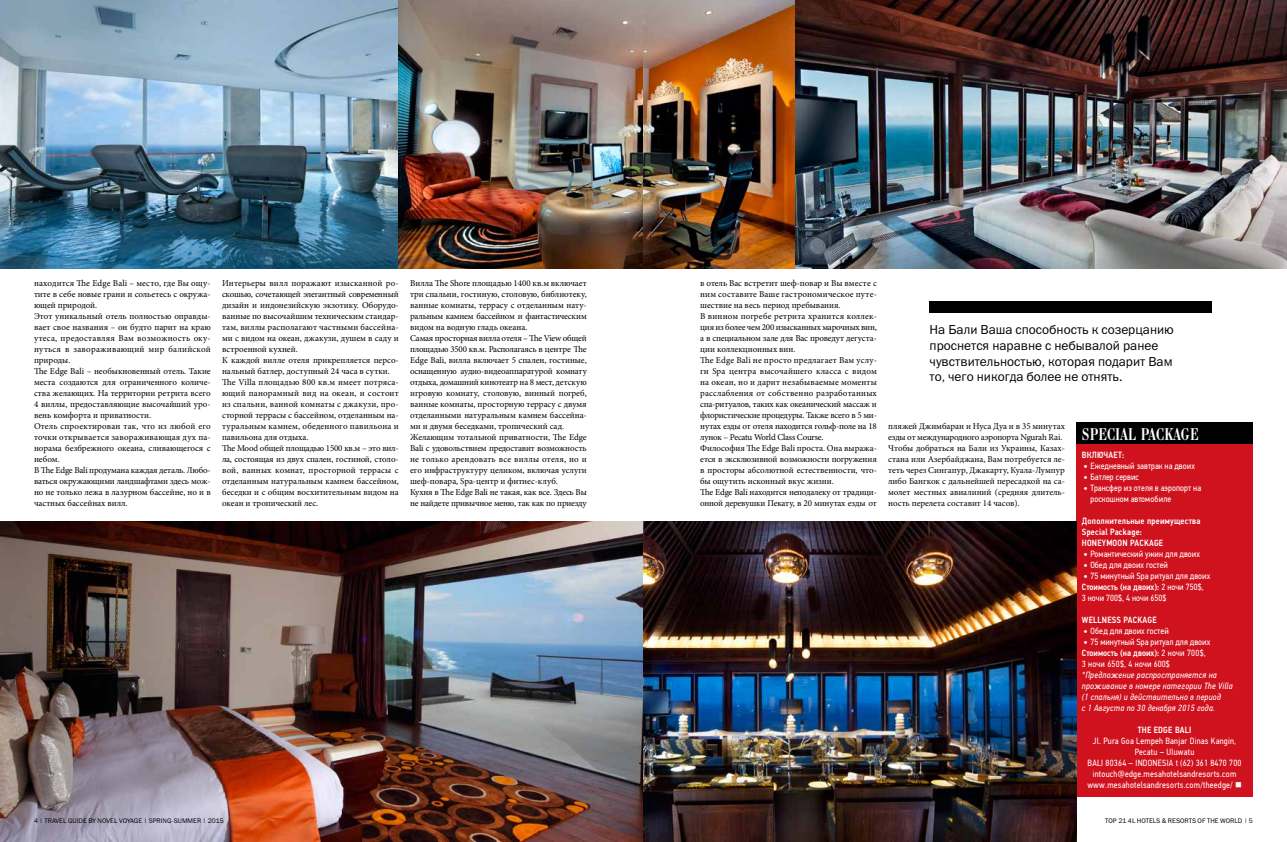
<style>
.page{position:relative;width:1287px;height:842px;background:#fff}
.page>*{position:absolute;margin:0;border:0;box-sizing:border-box;transform-origin:0 0}
.t1{font:18px "Bodoni Cond C";letter-spacing:.02em;color:#fff}
.t2{font:13px/15.6px "Franklin Gothic Book C";color:#000}
.t3{font:9px/11px "Minion Pro";letter-spacing:-.005em;color:#000}
.t4{font:9px/11px "PF Din Text Cond Pro";letter-spacing:.005em;color:#fff}
.t5{font:9px/11px "PF Din Text Cond Pro";letter-spacing:.025em;color:#fff;text-align:center}
.t6{font:italic 9px/11px "PF Din Text Cond Pro";letter-spacing:.025em;color:#fff}
.t7{font:500 9px/11px "PF Din Text Cond Pro";letter-spacing:.025em;color:#fff}
.t8{font:6.7px "Franklin Gothic Book C";color:#000}
.s1{font-weight:700}
.s2{font-weight:500}
</style>
<div class="page">
<img style="left:0;top:522px;width:1076px;height:320px">
<div style="left:930px;top:302px;width:282px;height:11px;background:#000"></div>
<div style="left:1076px;top:423px;width:177px;height:22px;background:#000"></div>
<div style="left:1076px;top:445px;width:177px;height:352px;background:#d0111e"></div>
<img style="left:0;top:0;width:1287px;height:269px">
<p class="t3" style="left:34px;top:278px;width:178px">находится The Edge Bali – место, где Вы ощу&shy;тите в себе новые грани и сольетесь с окружа&shy;ющей природой.<br>Этот уникальный отель полностью оправды&shy;вает свое названия – он будто парит на краю утеса, предоставляя Вам возможность оку&shy;нуться в завораживающий мир балийской природы.<br>The Edge Bali – необыкновенный отель. Такие места создаются для ограниченного количе&shy;ства желающих. На территории ретрита всего 4 виллы, предоставляющие высочайший уро&shy;вень комфорта и приватности.<br>Отель спроектирован так, что из любой его точки открывается завораживающая дух па&shy;норама безбрежного океана, сливающегося с небом.<br>В The Edge Bali продумана каждая деталь. Любо&shy;ваться окружающими ландшафтами здесь мож&shy;но не только лежа в лазурном бассейне, но и в частных бассейнах вилл.</p>
<p class="t3" style="left:222px;top:278px;width:178px">Интерьеры вилл поражают изысканной ро&shy;скошью, сочетающей элегантный современный дизайн и индонезийскую экзотику. Оборудо&shy;ванные по высочайшим техническим стандар&shy;там, виллы располагают частными бассейна&shy;ми с видом на океан, джакузи, душем в саду и встроенной кухней.<br>К каждой вилле отеля прикрепляется персо&shy;нальный батлер, доступный 24 часа в сутки.<br>The Villa площадью 800 кв.м имеет потряса&shy;ющий панорамный вид на океан, и состоит из спальни, ванной комнаты с джакузи, про&shy;сторной террасы с бассейном, отделанным на&shy;туральным камнем, обеденного павильона и павильона для отдыха.<br>The Mood общей площадью 1500 кв.м – это вил&shy;ла, состоящая из двух спален, гостиной, столо&shy;вой, ванных комнат, просторной террасы с отделанным натуральным камнем бассейном, беседки и с общим восхитительным видом на океан и тропический лес.</p>
<p class="t3" style="left:410px;top:278px;width:178px">Вилла The Shore площадью 1400 кв.м включает три спальни, гостиную, столовую, библиотеку, ванные комнаты, террасу с отделанным нату&shy;ральным камнем бассейном и фантастическим видом на водную гладь океана.<br>Самая просторная вилла отеля – The View общей площадью 3500 кв.м. Располагаясь в центре The Edge Bali, вилла включает 5 спален, гостиные, оснащенную аудио-видеоаппаратурой комнату отдыха, домашний кинотеатр на 8 мест, детскую игровую комнату, столовую, винный погреб, ванные комнаты, просторную террасу с двумя отделанными натуральным камнем бассейна&shy;ми и двумя беседками, тропический сад.<br>Желающим тотальной приватности, The Edge Bali с удовольствием предоставит возможность не только арендовать все виллы отеля, но и его инфраструктуру целиком, включая услуги шеф-повара, Spa-центр и фитнес-клуб.<br>Кухня в The Edge Bali не такая, как все. Здесь Вы не найдете привычное меню, так как по приезду</p>
<p class="t8" style="left:34px;top:817px;width:191px">4 | TRAVEL GUIDE BY NOVEL VOYAGE | SPRING-SUMM ER | 2015</p>
<p class="t3" style="left:700px;top:278px;width:178px">в отель Вас встретит шеф-повар и Вы вместе с ним составите Ваше гастрономическое путе&shy;шествие на весь период пребывания.<br>В винном погребе ретрита хранится коллек&shy;ция из более чем 200 изысканных марочных вин, а в специальном зале для Вас проведут дегуста&shy;ции коллекционных вин.<br>The Edge Bali не просто предлагает Вам услу&shy;ги Spa центра высочайшего класса с видом на океан, но и дарит незабываемые моменты расслабления от собственно разработанных спа-ритуалов, таких как океанический массаж и флористические процедуры. Также всего в 5 ми&shy;нутах езды от отеля находится гольф-поле на 18 лунок – Pecatu World Class Course.<br>Философия The Edge Bali проста. Она выража&shy;ется в эксклюзивной возможности погружения в просторы абсолютной естественности, что&shy;бы ощутить исконный вкус жизни.<br>The Edge Bali находится неподалеку от традици&shy;онной деревушки Пекату, в 20 минутах езды от</p>
<h2 class="t2" style="left:930px;top:322px;width:246px">НА БАЛИ ВАША СПОСОБНОСТЬ К СОЗЕРЦАНИЮ ПРОСНЕТСЯ НАРАВНЕ С НЕБЫВАЛОЙ РАНЕЕ ЧУВСТВИТЕЛЬНОСТЬЮ, КОТОРАЯ ПОДАРИТ ВАМ ТО, ЧЕГО НИКОГДА БОЛЕЕ НЕ ОТНЯТЬ.</h2>
<p class="t3" style="left:888px;top:421px;width:178px">пляжей Джимбаран и Нуса Дуа и в 35 минутах езды от международного аэропорта Ngurah Rai.<br>Чтобы добраться на Бали из Украины, Казах&shy;стана или Азербайджана, Вам потребуется ле&shy;теть через Сингапур, Джакарту, Куала-Лумпур либо Бангкок с дальнейшей пересадкой на са&shy;молет местных авиалиний (средняя длитель&shy;ность перелета составит 14 часов).</p>
<h1 class="t1" style="left:1082px;top:425px;width:118px">SPECIAL PACKAGE</h1>
<p class="t7" style="left:1082px;top:449px;width:44px">ВКЛЮЧАЕТ:</p>
<p class="t4" style="left:1083px;top:460px;width:113px"><span class="s1">•</span> Ежедневный завтрак на двоих</p>
<p class="t4" style="left:1083px;top:471px;width:57px"><span class="s1">•</span> Батлер сервис</p>
<p class="t4" style="left:1090px;top:482px;width:112px;text-indent:-7px"><span class="s1">•</span> Трансфер из отеля в аэропорт на роскошном автомобиле</p>
<p class="t7" style="left:1082px;top:515px;width:120px">ДОПОЛНИТЕЛЬНЫЕ ПРЕИМУЩЕСТВА<br>SPECIAL PACKAGE:<br>HONEYMOON PACKAGE</p>
<p class="t4" style="left:1083px;top:548px;width:118px"><span class="s1">•</span> Романтический ужин для двоих</p>
<p class="t4" style="left:1083px;top:559px;width:86px"><span class="s1">•</span> Обед для двоих гостей</p>
<p class="t4" style="left:1082px;top:570px;width:130px"><span class="s1">•</span> 75 минутный Spa ритуал для двоих<br><span class="s2">CТОИМОСТЬ (НА ДВОИХ):</span> 2 ночи 750$,<br>3 ночи 700$, 4 ночи 650$</p>
<p class="t7" style="left:1082px;top:614px;width:76px">WELLNESS PACKAGE</p>
<p class="t4" style="left:1083px;top:625px;width:87px"><span class="s1">•</span> Обед для двоих гостей</p>
<p class="t4" style="left:1082px;top:636px;width:130px"><span class="s1">•</span> 75 минутный Spa ритуал для двоих<br><span class="s2">CТОИМОСТЬ (НА ДВОИХ):</span> 2 ночи 700$,<br>3 ночи 650$, 4 ночи 600$</p>
<p class="t6" style="left:1082px;top:669px;width:152px">*Предложение распространяется на проживание в номере категории The Villa (1 спальня) и действительно в период<br>с 1 Августа по 30 декабря 2015 года.</p>
<p class="t7" style="left:1138px;top:724px;width:55px">THE EDGE BALI</p>
<p class="t5" style="left:1087px;top:735px;width:156px">Jl. Pura Goa Lempeh Banjar Dinas Kangin, Pecatu – Uluwatu<br>BALI 80364 – INDONESIA t (62) 361 8470 700 intouch@edge.mesahotelsandresorts.com www.mesahotelsandresorts.com/theedge/ ■</p>
<p class="t8" style="left:1105px;top:817px;width:149px">TOP 21 4L HOTELS &amp; RESORTS OF TH E WORLD | 5</p>
</div>
